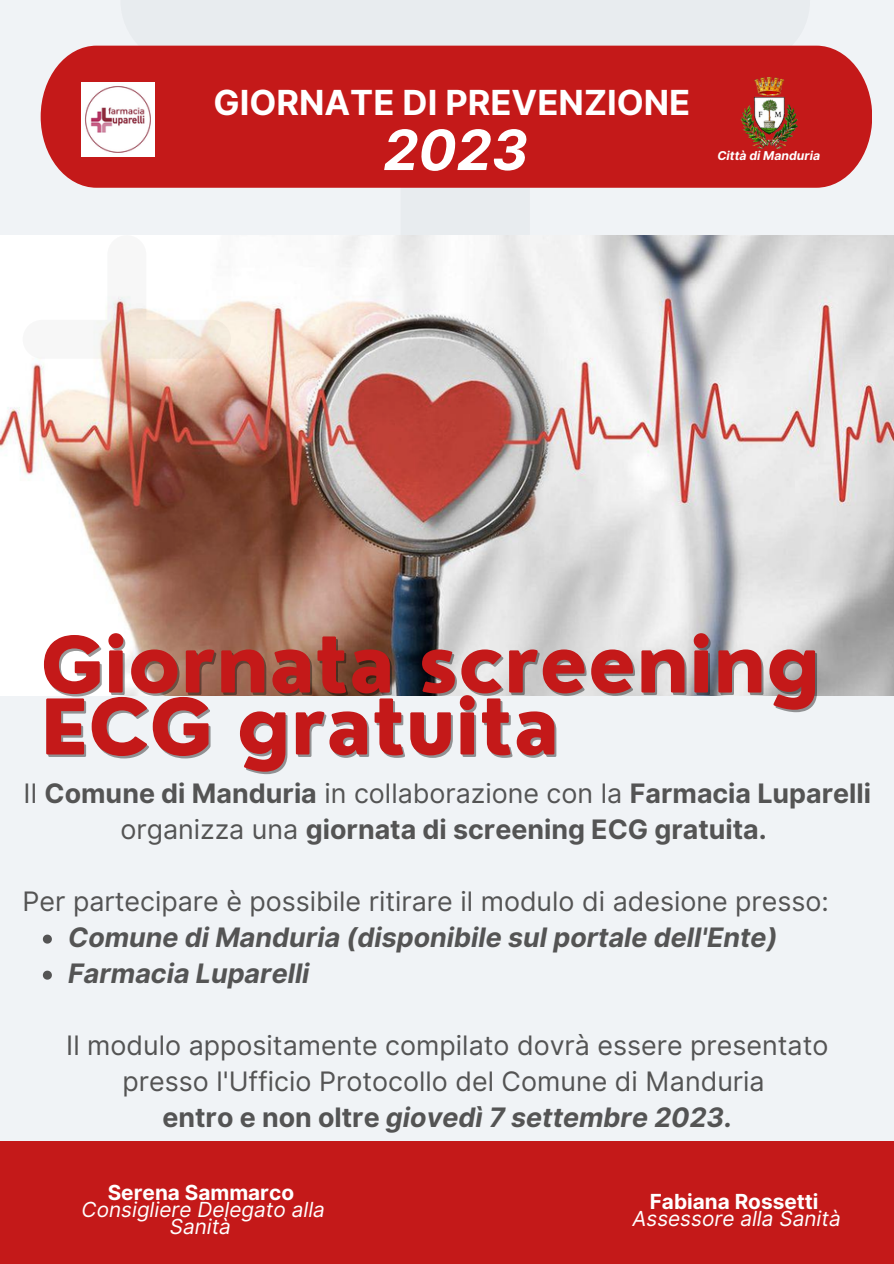
<style>
.page{position:relative;width:894px;height:1264px;background:#fff}
.page>*{position:absolute;margin:0;border:0;box-sizing:border-box;transform-origin:0 0}
.t1{font:800 74.7px "Nourd";color:#c41919}
.t2{font:italic 700 55.5px "Inter";color:#fff}
.t3{font:700 34.5px "Inter";color:#fff}
.t4{font:26.85px/36px "Inter";color:#545454;text-align:center}
.t5{font:italic 700 26.85px "Inter";color:#545454}
.t6{font:700 26.85px/36px "Inter";color:#545454;text-align:center}
.t7{font:italic 20.7px/17px "Inter";color:#fff;text-align:center}
.t8{font:700 20.7px "Inter";color:#fff}
.t9{font:italic 700 12.15px "Inter";color:#fff}
.s1{font-weight:400}
.s2{font-style:normal}
</style>
<div class="page">
<div style="left:0;top:0;width:893px;height:1263px;background:#f0f3f6"></div>
<img style="left:0;top:235px;width:893px;height:460px">
<div style="left:41px;top:46px;width:831px;height:142px;background:#c41919"></div>
<div style="left:0;top:1140px;width:893px;height:123px;background:#c41919"></div>
<svg style="left:403px;top:141px;width:15px;height:21px"></svg>
<svg style="left:23px;top:235px;width:208px;height:208px"></svg>
<svg style="left:43px;top:934px;width:9px;height:9px"></svg>
<svg style="left:43px;top:970px;width:9px;height:9px"></svg>
<img style="left:740px;top:77px;width:56px;height:71px">
<img style="left:81px;top:83px;width:73px;height:73px">
<p class="t3" style="left:213px;top:82px;width:478px">GIORNATE DI PREVENZIONE</p>
<p class="t2" style="left:383px;top:117px;width:146px">2023</p>
<p class="t9" style="left:717px;top:148px;width:104px">Città di Manduria</p>
<p class="t1" style="left:41px;top:618px;width:780px">Giornata screening</p>
<p class="t1" style="left:41px;top:679px;width:519px">ECG gratuita</p>
<p class="t6" style="left:24px;top:775px;width:848px"><span class="s1">Il</span> Comune di Manduria <span class="s1">in collaborazione con la</span> Farmacia Luparelli <span class="s1">organizza una</span> giornata di screening ECG gratuita.</p>
<p class="t4" style="left:23px;top:883px;width:807px">Per partecipare è possibile ritirare il modulo di adesione presso:</p>
<p class="t5" style="left:68px;top:921px;width:710px">Comune di Manduria (disponibile sul portale dell'Ente)</p>
<p class="t5" style="left:68px;top:957px;width:243px">Farmacia Luparelli</p>
<p class="t4" style="left:66px;top:1027px;width:763px">Il modulo appositamente compilato dovrà essere presentato presso l'Ufficio Protocollo del Comune di Manduria</p>
<p class="t5" style="left:162px;top:1101px;width:571px"><span class="s2">entro e non oltre</span> giovedì 7 settembre 2023.</p>
<p class="t8" style="left:108px;top:1180px;width:188px">Serena Sammarco</p>
<p class="t7" style="left:82px;top:1201px;width:245px">Consigliere Delegato alla<br>Sanità</p>
<p class="t8" style="left:649px;top:1188px;width:170px">Fabiana Rossetti</p>
<p class="t7" style="left:632px;top:1209px;width:210px">Assessore alla Sanità</p>
</div>
